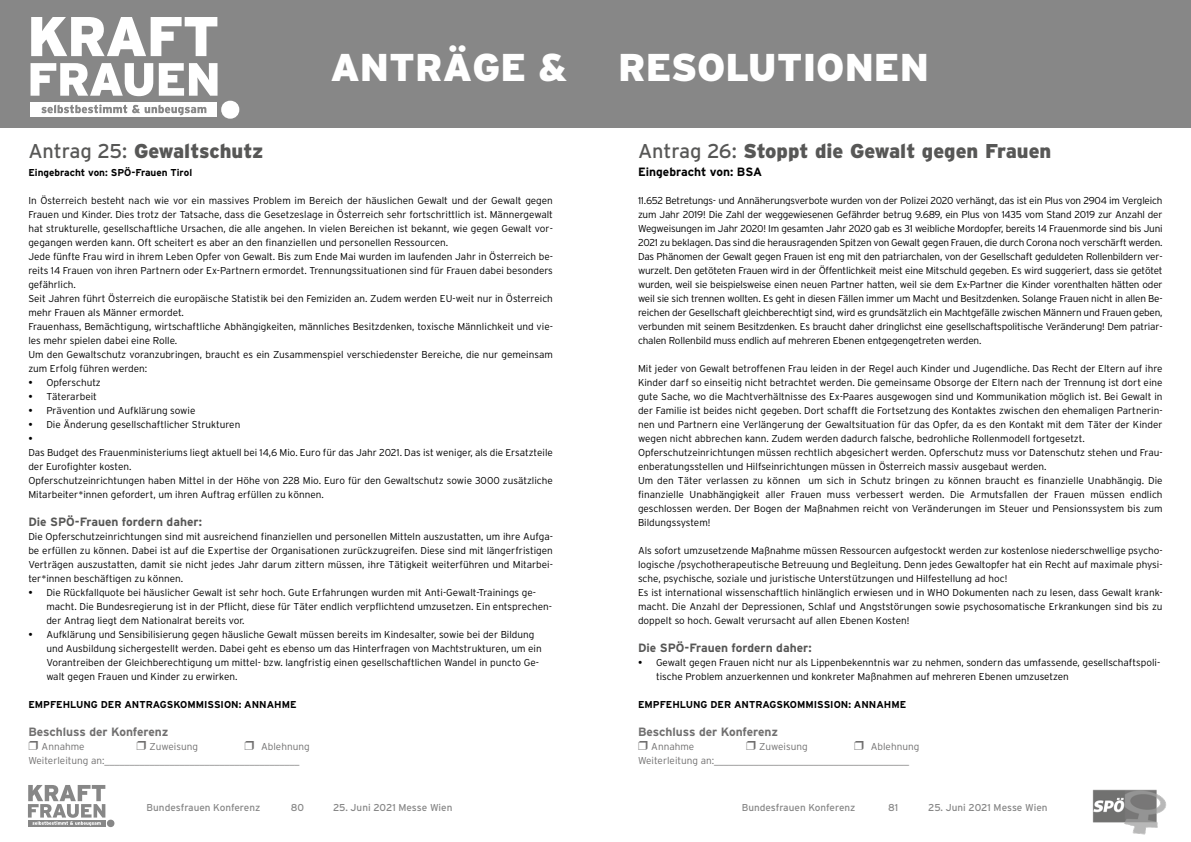
<style>
.page{position:relative;width:1191px;height:842px;background:#fff}
.page>*{position:absolute;margin:0;border:0;box-sizing:border-box;transform-origin:0 0}
.t1{font:900 38.7px "Interstate";color:#fff}
.t2{font:900 20px "Interstate";color:#575756}
.t3{font:700 12px "Interstate";color:#575756}
.t4{font:700 12px "Interstate";color:#706f6f}
.t5{font:700 12px "Interstate";color:#000}
.t6{font:300 10px/14px "Interstate";color:#000}
.t7{font:300 10px/14px "Interstate";color:#706f6f}
.t8{font:700 10px "Interstate";color:#000}
.t9{font:10px "Interstate";color:#878787}
.s1{font-weight:400}
</style>
<div class="page">
<div style="left:0;top:0;width:1191px;height:128px;background:#878787"></div>
<svg style="left:28px;top:785px;width:77px;height:41px"></svg>
<div style="left:107px;top:820px;width:7px;height:7px;background:#878787;border-radius:50%"></div>
<svg style="left:31px;top:17px;width:186px;height:39px"></svg>
<svg style="left:31px;top:63px;width:122px;height:33px"></svg>
<svg style="left:159px;top:63px;width:58px;height:33px"></svg>
<div style="left:31px;top:102px;width:186px;height:15px;background:#fff"></div>
<svg style="left:42px;top:105px;width:164px;height:10px"></svg>
<div style="left:221px;top:101px;width:18px;height:18px;background:#fff;border-radius:50%"></div>
<img style="left:1092px;top:789px;width:74px;height:46px">
<h1 class="t1" style="left:330px;top:45px;width:238px">ANTRÄGE &amp;</h1>
<h1 class="t1" style="left:618px;top:45px;width:312px">RESOLUTIONEN</h1>
<h2 class="t2" style="left:28px;top:139px;width:236px"><span class="s1">Antrag 25:</span> Gewaltschutz</h2>
<p class="t8" style="left:28px;top:167px;width:165px">Eingebracht von: SPÖ-Frauen Tirol</p>
<p class="t6" style="left:28px;top:193px;width:526px">In Österreich besteht nach wie vor ein massives Problem im Bereich der häuslichen Gewalt und der Gewalt gegen Frauen und Kinder. Dies trotz der Tatsache, dass die Gesetzeslage in Österreich sehr fortschrittlich ist. Männergewalt hat strukturelle, gesellschaftliche Ursachen, die alle angehen. In vielen Bereichen ist bekannt, wie gegen Gewalt vor&shy;gegangen werden kann. Oft scheitert es aber an den finanziellen und personellen Ressourcen.<br>Jede fünfte Frau wird in ihrem Leben Opfer von Gewalt. Bis zum Ende Mai wurden im laufenden Jahr in Österreich be&shy;reits 14 Frauen von ihren Partnern oder Ex-Partnern ermordet. Trennungssituationen sind für Frauen dabei besonders gefährlich.<br>Seit Jahren führt Österreich die europäische Statistik bei den Femiziden an. Zudem werden EU-weit nur in Österreich mehr Frauen als Männer ermordet.<br>Frauenhass, Bemächtigung, wirtschaftliche Abhängigkeiten, männliches Besitzdenken, toxische Männlichkeit und vie&shy;les mehr spielen dabei eine Rolle.<br>Um den Gewaltschutz voranzubringen, braucht es ein Zusammenspiel verschiedenster Bereiche, die nur gemeinsam zum Erfolg führen werden:</p>
<p class="t6" style="left:28px;top:375px;width:74px"><span class="s1">•</span> Opferschutz</p>
<p class="t6" style="left:28px;top:389px;width:70px"><span class="s1">•</span> Täterarbeit</p>
<p class="t6" style="left:28px;top:403px;width:169px"><span class="s1">•</span> Prävention und Aufklärung sowie</p>
<p class="t6" style="left:28px;top:417px;width:213px"><span class="s1">•</span> Die Änderung gesellschaftlicher Strukturen <span class="s1">•</span></p>
<p class="t6" style="left:28px;top:445px;width:526px">Das Budget des Frauenministeriums liegt aktuell bei 14,6 Mio. Euro für das Jahr 2021. Das ist weniger, als die Ersatzteile der Eurofighter kosten.<br>Opferschutzeinrichtungen haben Mittel in der Höhe von 228 Mio. Euro für den Gewaltschutz sowie 3000 zusätzliche Mitarbeiter*innen gefordert, um ihren Auftrag erfüllen zu können.</p>
<p class="t3" style="left:28px;top:515px;width:175px">Die SPÖ-Frauen fordern daher:</p>
<p class="t6" style="left:28px;top:529px;width:526px;text-align:justify">Die Opferschutzeinrichtungen sind mit ausreichend finanziellen und personellen Mitteln auszustatten, um ihre Aufga&shy;be erfüllen zu können. Dabei ist auf die Expertise der Organisationen zurückzugreifen. Diese sind mit längerfristigen Verträgen auszustatten, damit sie nicht jedes Jahr darum zittern müssen, ihre Tätigkeit weiterführen und Mitarbei&shy;ter*innen beschäftigen zu können.</p>
<p class="t6" style="left:46px;top:585px;width:507px;text-indent:-18px"><span class="s1">•</span> Die Rückfallquote bei häuslicher Gewalt ist sehr hoch. Gute Erfahrungen wurden mit Anti-Gewalt-Trainings ge&shy;macht. Die Bundesregierung ist in der Pflicht, diese für Täter endlich verpflichtend umzusetzen. Ein entsprechen&shy;der Antrag liegt dem Nationalrat bereits vor.</p>
<p class="t6" style="left:46px;top:627px;width:497px;text-indent:-18px"><span class="s1">•</span> Aufklärung und Sensibilisierung gegen häusliche Gewalt müssen bereits im Kindesalter, sowie bei der Bildung und Ausbildung sichergestellt werden. Dabei geht es ebenso um das Hinterfragen von Machtstrukturen, um ein Vorantreiben der Gleichberechtigung um mittel- bzw. langfristig einen gesellschaftlichen Wandel in puncto Ge&shy;walt gegen Frauen und Kinder zu erwirken.</p>
<p class="t8" style="left:28px;top:699px;width:270px">EMPFEHLUNG DER ANTRAGSKOMMISSION: ANNAHME</p>
<p class="t4" style="left:28px;top:725px;width:142px">Beschluss der Konferenz</p>
<p class="t7" style="left:42px;top:739px;width:45px">Annahme</p>
<p class="t7" style="left:150px;top:739px;width:50px">Zuweisung</p>
<p class="t7" style="left:28px;top:739px;width:283px;text-indent:233px">Ablehnung<br>Weiterleitung an:_______________________________________</p>
<h2 class="t2" style="left:638px;top:139px;width:415px"><span class="s1">Antrag 26:</span> Stoppt die Gewalt gegen Frauen</h2>
<p class="t5" style="left:638px;top:165px;width:126px">Eingebracht von: BSA</p>
<p class="t6" style="left:638px;top:193px;width:526px;text-align:justify">11.652 Betretungs- und Annäherungsverbote wurden von der Polizei 2020 verhängt, das ist ein Plus von 2904 im Vergleich zum Jahr 2019! Die Zahl der weggewiesenen Gefährder betrug 9.689, ein Plus von 1435 vom Stand 2019 zur Anzahl der Wegweisungen im Jahr 2020! Im gesamten Jahr 2020 gab es 31 weibliche Mordopfer, bereits 14 Frauenmorde sind bis Juni 2021 zu beklagen. Das sind die herausragenden Spitzen von Gewalt gegen Frauen, die durch Corona noch verschärft werden.<br>Das Phänomen der Gewalt gegen Frauen ist eng mit den patriarchalen, von der Gesellschaft geduldeten Rollenbildern ver&shy;wurzelt. Den getöteten Frauen wird in der Öffentlichkeit meist eine Mitschuld gegeben. Es wird suggeriert, dass sie getötet wurden, weil sie beispielsweise einen neuen Partner hatten, weil sie dem Ex-Partner die Kinder vorenthalten hätten oder weil sie sich trennen wollten. Es geht in diesen Fällen immer um Macht und Besitzdenken. Solange Frauen nicht in allen Be&shy;reichen der Gesellschaft gleichberechtigt sind, wird es grundsätzlich ein Machtgefälle zwischen Männern und Frauen geben, verbunden mit seinem Besitzdenken. Es braucht daher dringlichst eine gesellschaftspolitische Veränderung! Dem patriar&shy;chalen Rollenbild muss endlich auf mehreren Ebenen entgegengetreten werden.</p>
<p class="t6" style="left:638px;top:361px;width:526px">Mit jeder von Gewalt betroffenen Frau leiden in der Regel auch Kinder und Jugendliche. Das Recht der Eltern auf ihre Kinder darf so einseitig nicht betrachtet werden. Die gemeinsame Obsorge der Eltern nach der Trennung ist dort eine gute Sache, wo die Machtverhältnisse des Ex-Paares ausgewogen sind und Kommunikation möglich ist. Bei Gewalt in der Familie ist beides nicht gegeben. Dort schafft die Fortsetzung des Kontaktes zwischen den ehemaligen Partnerin&shy;nen und Partnern eine Verlängerung der Gewaltsituation für das Opfer, da es den Kontakt mit dem Täter der Kinder wegen nicht abbrechen kann. Zudem werden dadurch falsche, bedrohliche Rollenmodell fortgesetzt.<br>Opferschutzeinrichtungen müssen rechtlich abgesichert werden. Opferschutz muss vor Datenschutz stehen und Frau&shy;enberatungsstellen und Hilfseinrichtungen müssen in Österreich massiv ausgebaut werden.<br>Um den Täter verlassen zu können um sich in Schutz bringen zu können braucht es finanzielle Unabhängig. Die finanzielle Unabhängigkeit aller Frauen muss verbessert werden. Die Armutsfallen der Frauen müssen endlich geschlossen werden. Der Bogen der Maßnahmen reicht von Veränderungen im Steuer und Pensionssystem bis zum Bildungssystem!</p>
<p class="t6" style="left:638px;top:543px;width:526px">Als sofort umzusetzende Maßnahme müssen Ressourcen aufgestockt werden zur kostenlose niederschwellige psycho&shy;logische /psychotherapeutische Betreuung und Begleitung. Denn jedes Gewaltopfer hat ein Recht auf maximale physi&shy;sche, psychische, soziale und juristische Unterstützungen und Hilfestellung ad hoc!<br>Es ist international wissenschaftlich hinlänglich erwiesen und in WHO Dokumenten nach zu lesen, dass Gewalt krank&shy;macht. Die Anzahl der Depressionen, Schlaf und Angststörungen sowie psychosomatische Erkrankungen sind bis zu doppelt so hoch. Gewalt verursacht auf allen Ebenen Kosten!</p>
<p class="t3" style="left:638px;top:641px;width:175px">Die SPÖ-Frauen fordern daher:</p>
<p class="t6" style="left:656px;top:655px;width:506px;text-indent:-18px"><span class="s1">•</span> Gewalt gegen Frauen nicht nur als Lippenbekenntnis war zu nehmen, sondern das umfassende, gesellschaftspoli&shy;tische Problem anzuerkennen und konkreter Maßnahmen auf mehreren Ebenen umzusetzen</p>
<p class="t8" style="left:638px;top:699px;width:270px">EMPFEHLUNG DER ANTRAGSKOMMISSION: ANNAHME</p>
<p class="t4" style="left:638px;top:725px;width:142px">Beschluss der Konferenz</p>
<p class="t7" style="left:651px;top:739px;width:45px">Annahme</p>
<p class="t7" style="left:759px;top:739px;width:50px">Zuweisung</p>
<p class="t7" style="left:638px;top:739px;width:283px;text-indent:233px">Ablehnung<br>Weiterleitung an:_______________________________________</p>
<p class="t9" style="left:147px;top:801px;width:115px">Bundesfrauen Konferenz</p>
<p class="t9" style="left:291px;top:801px;width:15px">80</p>
<p class="t9" style="left:333px;top:801px;width:121px">25. Juni 2021 Messe Wien</p>
<p class="t9" style="left:741px;top:801px;width:115px">Bundesfrauen Konferenz</p>
<p class="t9" style="left:888px;top:801px;width:12px">81</p>
<p class="t9" style="left:928px;top:801px;width:121px">25. Juni 2021 Messe Wien</p>
</div>
